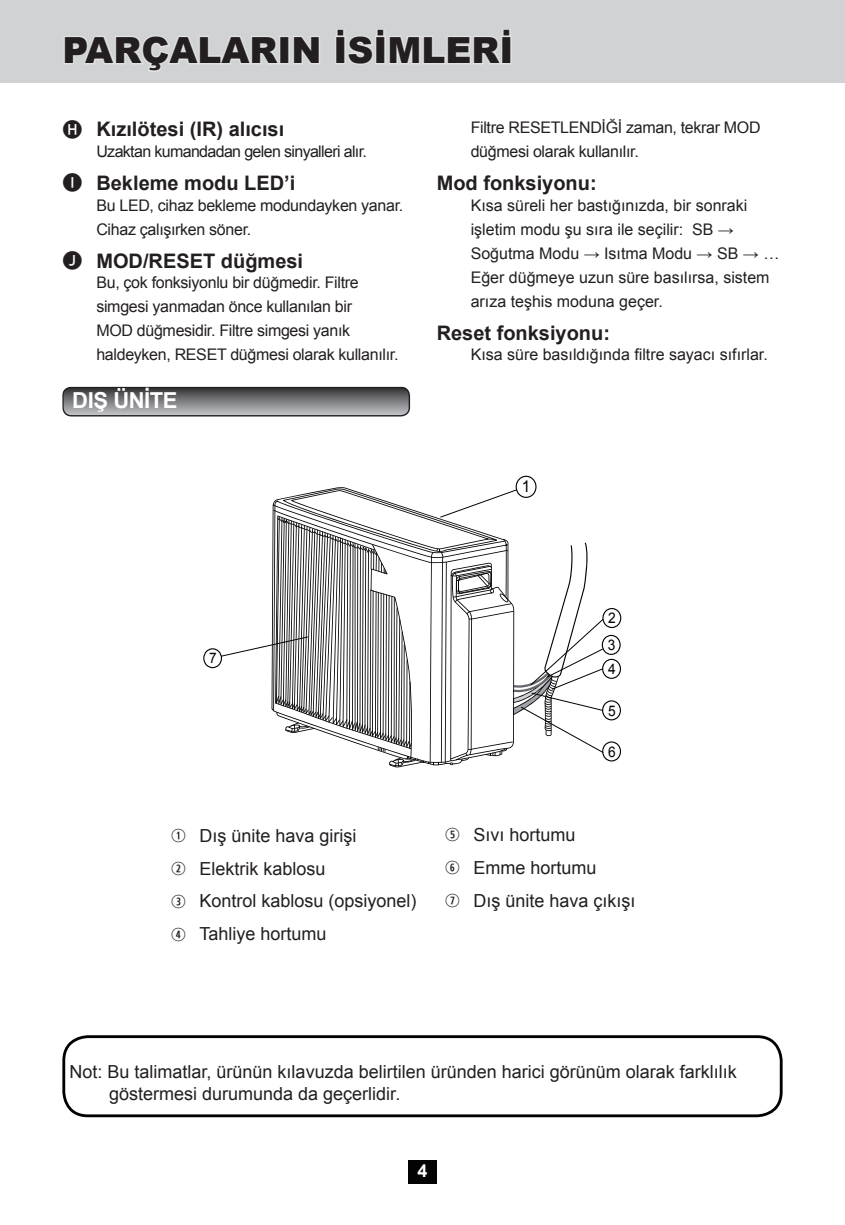
<style>
.page{position:relative;width:845px;height:1225px;background:#fff}
.page>*{position:absolute;margin:0;border:0;box-sizing:border-box;transform-origin:0 0}
.t1{font:900 36px "Arial";color:#231f20}
.t2{font:700 22px "Arial";letter-spacing:-.02em;color:#fff}
.t3{font:700 20px "Arial";color:#231f20}
.t4{font:18px/33px "Arial";color:#231f20}
.t5{font:700 18px "Arial";color:#fff}
.t6{font:16.2px "Arial";color:#030303;scale:.94 1}
.t7{font:16px/24px "Arial";letter-spacing:-.02em;color:#231f20}
.t8{font:16px/24px "Arial";color:#231f20}
.t9{font:16px "Arial";letter-spacing:-.04em;color:#231f20}
.t10{font:14.6px "Arial";color:#030303;scale:.94 1}
.t11{font:14.4px "Arial";color:#030303;scale:.94 1}
.s1{font-family:"Koz Go Pro";font-weight:400}
.s2{font-family:"Combi Numerals"}
.s3{font-family:"Combi Numerals Pro"}
</style>
<div class="page">
<div style="left:408px;top:1160px;width:29px;height:23px;background:#030303"></div>
<div style="left:0;top:0;width:845px;height:83px;background:#d1d2d4"></div>
<svg style="left:64px;top:36px;width:215px;height:36px"></svg>
<div style="left:279px;top:36px;width:11px;height:28px;border:3px solid #e1e2e4"></div>
<svg style="left:293px;top:36px;width:27px;height:28px"></svg>
<svg style="left:335px;top:29px;width:177px;height:36px"></svg>
<div style="left:62px;top:1035px;width:720px;height:82px;border:3px solid #000;border-radius:24px"></div>
<svg style="left:63px;top:388px;width:346px;height:28px;background:#7c7d80"></svg>
<div style="left:62px;top:387px;width:348px;height:29px;border:1px solid #231f20;border-radius:9px"></div>
<div style="left:60px;top:385px;width:490px;height:48px;border:2px solid #fff"></div>
<svg style="left:203px;top:476px;width:418px;height:291px"></svg>
<h1 class="t1" style="left:62px;top:24px;width:452px">PARÇALARIN İSİMLERİ</h1>
<p class="t3" style="left:62px;top:116px;width:223px"><span class="s1">H</span> Kızılötesi (IR) alıcısı</p>
<p class="t9" style="left:96px;top:141px;width:272px">Uzaktan kumandadan gelen sinyalleri alır.</p>
<p class="t3" style="left:62px;top:170px;width:234px"><span class="s1">I</span> Bekleme modu LED’i</p>
<p class="t7" style="left:96px;top:193px;width:308px">Bu LED, cihaz bekleme modundayken yanar.<br>Cihaz çalışırken söner.</p>
<p class="t3" style="left:62px;top:247px;width:242px"><span class="s1">J</span> MOD/RESET düğmesi</p>
<p class="t7" style="left:96px;top:271px;width:303px">Bu, çok fonksiyonlu bir düğmedir. Filtre simgesi yanmadan önce kullanılan bir<br>MOD düğmesidir. Filtre simgesi yanık haldeyken, RESET düğmesi olarak kullanılır.</p>
<h2 class="t2" style="left:72px;top:386px;width:107px">DIŞ ÜNİTE</h2>
<p class="t7" style="left:471px;top:115px;width:291px">Filtre RESETLENDİĞİ zaman, tekrar MOD düğmesi olarak kullanılır.</p>
<p class="t3" style="left:437px;top:170px;width:161px">Mod fonksiyonu:</p>
<p class="t8" style="left:471px;top:193px;width:310px">Kısa süreli her bastığınızda, bir sonraki işletim modu şu sıra ile seçilir: SB → Soğutma Modu → Isıtma Modu → SB → … Eğer düğmeye uzun süre basılırsa, sistem arıza teşhis moduna geçer.</p>
<p class="t3" style="left:437px;top:319px;width:175px">Reset fonksiyonu:</p>
<p class="t8" style="left:471px;top:343px;width:299px">Kısa süre basıldığında filtre sayacı sıfırlar.</p>
<p class="t6" style="left:522px;top:476px;width:11px">1</p>
<p class="t11" style="left:209px;top:649px;width:10px">7</p>
<p class="t10" style="left:608px;top:608px;width:10px">2</p>
<p class="t10" style="left:608px;top:635px;width:10px">3</p>
<p class="t10" style="left:608px;top:659px;width:10px">4</p>
<p class="t10" style="left:608px;top:701px;width:10px">5</p>
<p class="t10" style="left:608px;top:742px;width:10px">6</p>
<p class="t4" style="left:171px;top:819px;width:247px"><span class="s2">q</span> Dış ünite hava girişi<br><span class="s3">W</span> Elektrik kablosu<br><span class="s3">E</span> Kontrol kablosu (opsiyonel)<br><span class="s3">R</span> Tahliye hortumu</p>
<p class="t4" style="left:445px;top:818px;width:192px"><span class="s3">T</span> Sıvı hortumu<br><span class="s3">Y</span> Emme hortumu<br><span class="s3">U</span> Dış ünite hava çıkışı</p>
<p class="t4" style="left:109px;top:1060px;width:629px;line-height:22px;text-indent:-40px">Not: Bu talimatlar, ürünün kılavuzda belirtilen üründen harici görünüm olarak farklılık göstermesi durumunda da geçerlidir.</p>
<p class="t5" style="left:417px;top:1159px;width:12px">4</p>
</div>
